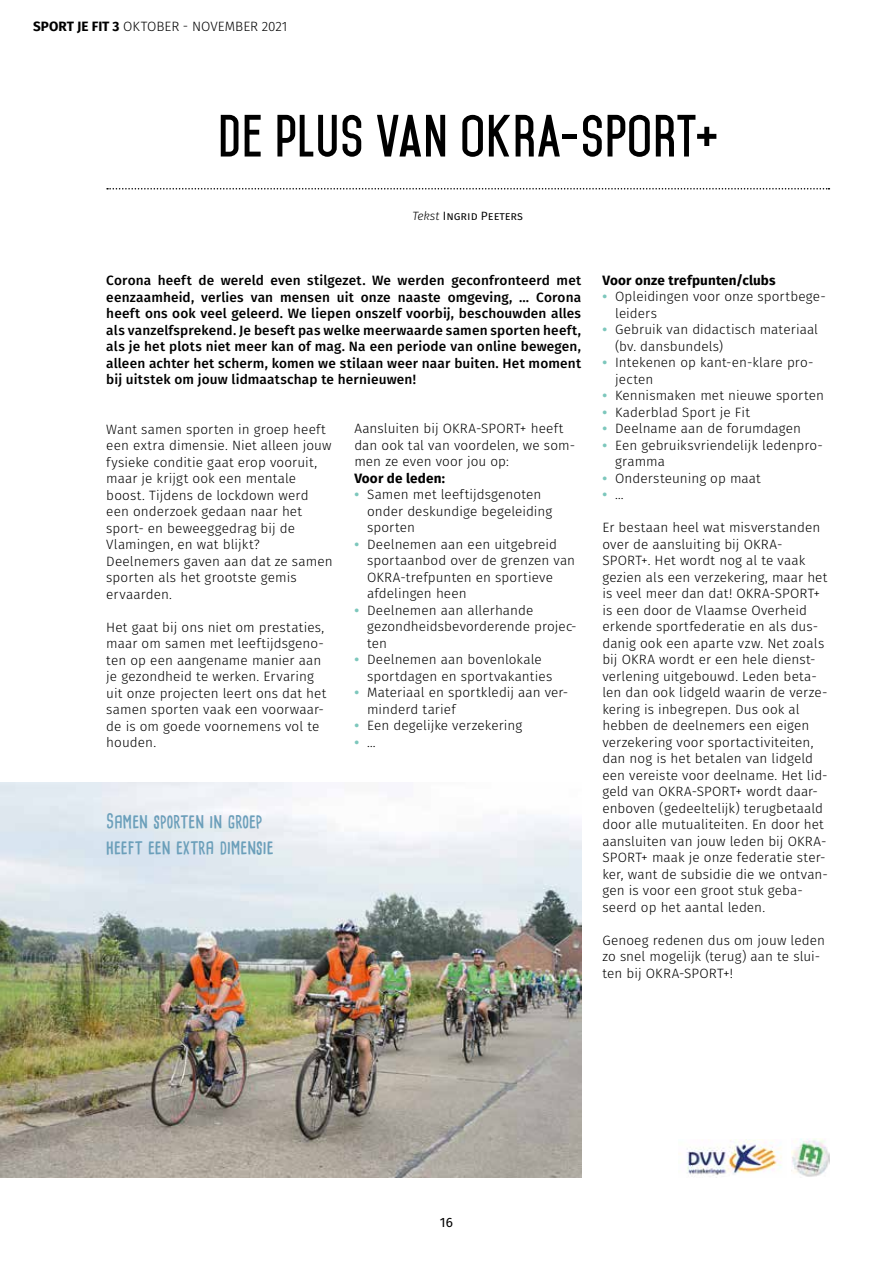
<style>
.page{position:relative;width:893px;height:1263px;background:#fff}
.page>*{position:absolute;margin:0;border:0;box-sizing:border-box;transform-origin:0 0}
.t1{font:700 51px "Mohave";letter-spacing:.02em;color:#000}
.t2{font:700 19.5px/25.5px "Cardenio Modern";letter-spacing:-.005em;color:#6b9fba}
.t3{font:300 13.5px/16.5px "Fira Sans";letter-spacing:.005em;color:#000}
.t4{font:500 13.5px/16.5px "Fira Sans";letter-spacing:.01em;color:#000;text-align:justify}
.t5{font:700 13.5px "Fira Sans";letter-spacing:.01em;color:#000}
.t6{font:700 13.5px "Fira Sans";color:#7dc7bc}
.t7{font:13.5px "Fira Sans";color:#000}
.t8{font:12px "Fira Sans";color:#000}
.s1{font-weight:700}
.s2{font-weight:300;font-style:italic}
.s3{font-weight:700;color:#7dc7bc}
.s4{font-weight:300;color:#000}
</style>
<div class="page">
<svg style="left:107px;top:188px;width:722px;height:2px"></svg>
<img style="left:687px;top:1140px;width:95px;height:38px">
<img style="left:791px;top:1139px;width:38px;height:38px">
<img style="left:0;top:782px;width:581px;height:396px">
<p class="t3" style="left:33px;top:18px;width:256px"><span class="s1">SPORT JE FIT 3</span> OKTOBER - NOVEMBER 2021</p>
<h1 class="t1" style="left:218px;top:105px;width:500px">DE PLUS VAN OKRA-SPORT+</h1>
<p class="t8" style="left:412px;top:208px;width:112px"><span class="s2">Tekst</span> Ingrid Peeters</p>
<p class="t4" style="left:106px;top:272px;width:476px">Corona heeft de wereld even stilgezet. We werden geconfronteerd met eenzaamheid, verlies van mensen uit onze naaste omgeving, … Corona heeft ons ook veel geleerd. We liepen onszelf voorbij, beschouwden alles als vanzelfsprekend. Je beseft pas welke meerwaarde samen sporten heeft, als je het plots niet meer kan of mag. Na een periode van online bewegen, alleen achter het scherm, komen we stilaan weer naar buiten. Het moment bij uitstek om jouw lidmaatschap te hernieuwen!</p>
<p class="t3" style="left:106px;top:421px;width:228px">Want samen sporten in groep heeft een extra dimensie. Niet alleen jouw fysieke conditie gaat erop vooruit, maar je krijgt ook een mentale boost. Tijdens de lockdown werd een onderzoek gedaan naar het sport- en beweeggedrag bij de<br>Vlamingen, en wat blijkt?<br>Deelnemers gaven aan dat ze samen sporten als het grootste gemis ervaarden.</p>
<p class="t3" style="left:106px;top:618px;width:221px">Het gaat bij ons niet om prestaties, maar om samen met leeftijdsgeno&shy;ten op een aangename manier aan je gezondheid te werken. Ervaring uit onze projecten leert ons dat het samen sporten vaak een voorwaar&shy;de is om goede voornemens vol te houden.</p>
<p class="t3" style="left:354px;top:420px;width:222px">Aansluiten bij OKRA-SPORT+ heeft dan ook tal van voordelen, we som&shy;men ze even voor jou op:</p>
<p class="t5" style="left:354px;top:469px;width:92px">Voor de leden:</p>
<p class="t3" style="left:367px;top:486px;width:187px;text-indent:-13px"><span class="s3">•</span> Samen met leeftijdsgenoten onder deskundige begeleiding sporten</p>
<p class="t3" style="left:367px;top:536px;width:210px;text-indent:-13px"><span class="s3">•</span> Deelnemen aan een uitgebreid sportaanbod over de grenzen van<br>OKRA-trefpunten en sportieve afdelingen heen</p>
<p class="t3" style="left:367px;top:602px;width:211px;text-indent:-13px"><span class="s3">•</span> Deelnemen aan allerhande gezondheidsbevorderende projec&shy;ten</p>
<p class="t3" style="left:367px;top:651px;width:187px;text-indent:-13px"><span class="s3">•</span> Deelnemen aan bovenlokale sportdagen en sportvakanties</p>
<p class="t3" style="left:367px;top:684px;width:203px;text-indent:-13px"><span class="s3">•</span> Materiaal en sportkledij aan ver&shy;minderd tarief</p>
<p class="t3" style="left:354px;top:717px;width:169px"><span class="s3">•</span> Een degelijke verzekering</p>
<p class="t6" style="left:354px;top:733px;width:23px">• <span class="s4">…</span></p>
<h2 class="t2" style="left:106px;top:808px;width:169px">SAMEN SPORTEN IN GROEP<br>HEEFT EEN EXTRA DIMENSIE</h2>
<p class="t5" style="left:602px;top:271px;width:175px">Voor onze trefpunten/clubs</p>
<p class="t3" style="left:615px;top:288px;width:212px;text-indent:-13px"><span class="s3">•</span> Opleidingen voor onze sportbege&shy;leiders</p>
<p class="t3" style="left:615px;top:321px;width:204px;text-indent:-13px"><span class="s3">•</span> Gebruik van didactisch materiaal (bv. dansbundels)</p>
<p class="t3" style="left:615px;top:354px;width:200px;text-indent:-13px"><span class="s3">•</span> Intekenen op kant-en-klare pro&shy;jecten</p>
<p class="t3" style="left:602px;top:387px;width:223px"><span class="s3">•</span> Kennismaken met nieuwe sporten</p>
<p class="t3" style="left:602px;top:404px;width:149px"><span class="s3">•</span> Kaderblad Sport je Fit</p>
<p class="t3" style="left:602px;top:420px;width:200px"><span class="s3">•</span> Deelname aan de forumdagen</p>
<p class="t3" style="left:615px;top:437px;width:209px;text-indent:-13px"><span class="s3">•</span> Een gebruiksvriendelijk ledenpro&shy;gramma</p>
<p class="t3" style="left:602px;top:470px;width:160px"><span class="s3">•</span> Ondersteuning op maat</p>
<p class="t6" style="left:602px;top:485px;width:23px">• <span class="s4">…</span></p>
<p class="t3" style="left:602px;top:519px;width:227px">Er bestaan heel wat misverstanden over de aansluiting bij OKRA-SPORT+. Het wordt nog al te vaak gezien als een verzekering, maar het is veel meer dan dat! OKRA-SPORT+ is een door de Vlaamse Overheid erkende sportfederatie en als dus&shy;danig ook een aparte vzw. Net zoals bij OKRA wordt er een hele dienst&shy;verlening uitgebouwd. Leden beta&shy;len dan ook lidgeld waarin de verze&shy;kering is inbegrepen. Dus ook al hebben de deelnemers een eigen verzekering voor sportactiviteiten, dan nog is het betalen van lidgeld een vereiste voor deelname. Het lid&shy;geld van OKRA-SPORT+ wordt daar&shy;enboven (gedeeltelijk) terugbetaald door alle mutualiteiten. En door het aansluiten van jouw leden bij OKRA-SPORT+ maak je onze federatie ster&shy;ker, want de subsidie die we ontvan&shy;gen is voor een groot stuk geba&shy;seerd op het aantal leden.</p>
<p class="t3" style="left:602px;top:932px;width:224px">Genoeg redenen dus om jouw leden zo snel mogelijk (terug) aan te slui&shy;ten bij OKRA-SPORT+!</p>
<p class="t7" style="left:440px;top:1213px;width:15px">16</p>
</div>
